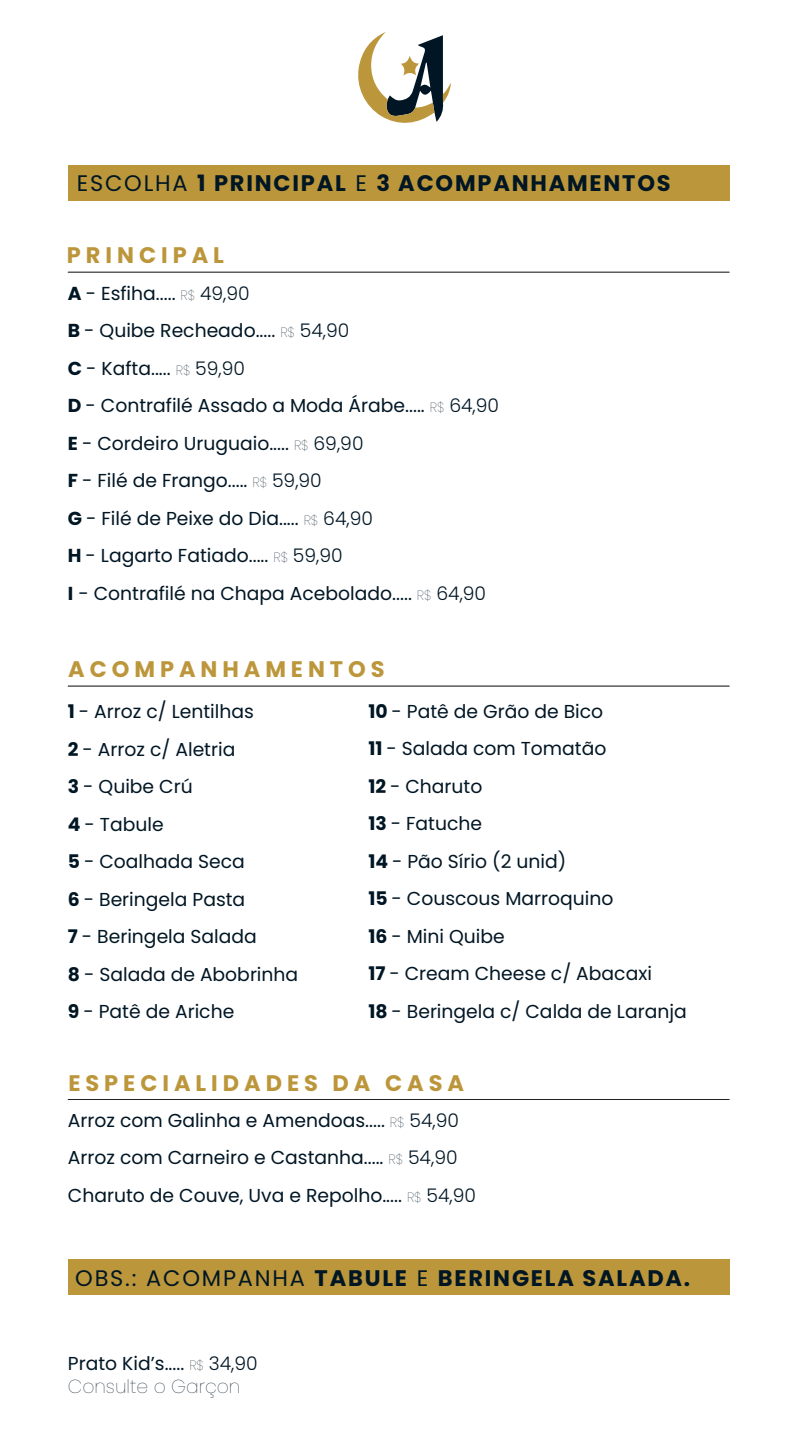
<style>
.page{position:relative;width:810px;height:1440px;background:#fff}
.page>*{position:absolute;margin:0;border:0;box-sizing:border-box;transform-origin:0 0}
.t1{font:700 22.5px "Poppins";letter-spacing:.08em;color:#001624}
.t2{font:700 22.5px "Poppins";letter-spacing:.22em;color:#bc963b}
.t3{font:18.75px/37.5px "Poppins";color:#001624}
.s1{font-weight:400}
.s2{font-weight:700}
.s3{font-weight:100;font-size:13.5px}
.s4{font-weight:300}
.s5{font-weight:100}
</style>
<div class="page">
<div style="left:68px;top:1260px;width:662px;height:35px;background:#bb963b"></div>
<hr style="left:68px;top:272px;width:662px;height:1px;background:#231f20">
<div style="left:68px;top:166px;width:662px;height:35px;background:#bb963b"></div>
<hr style="left:68px;top:686px;width:662px;height:1px;background:#231f20">
<hr style="left:68px;top:1099px;width:662px;height:1px;background:#231f20">
<svg style="left:358px;top:32px;width:93px;height:91px"></svg>
<p class="t1" style="left:77px;top:170px;width:595px"><span class="s1">ESCOLHA</span> 1 PRINCIPAL <span class="s1">E</span> 3 ACOMPANHAMENTOS</p>
<p class="t2" style="left:67px;top:243px;width:159px">PRINCIPAL</p>
<p class="t3" style="left:68px;top:275px;width:433px"><span class="s2">A</span> - Esfiha..... <span class="s3">R$</span> <span class="s4">49,90<br></span><span class="s2">B</span> - Quibe Recheado..... <span class="s3">R$</span> <span class="s4">54,90<br></span><span class="s2">C</span> - Kafta..... <span class="s3">R$</span> <span class="s4">59,90<br></span><span class="s2">D</span> - Contrafilé Assado a Moda Árabe..... <span class="s3">R$</span> <span class="s4">64,90<br></span><span class="s2">E</span> - Cordeiro Uruguaio..... <span class="s3">R$</span> <span class="s4">69,90<br></span><span class="s2">F</span> - Filé de Frango..... <span class="s3">R$</span> <span class="s4">59,90<br></span><span class="s2">G</span> - Filé de Peixe do Dia..... <span class="s3">R$</span> <span class="s4">64,90<br></span><span class="s2">H</span> - Lagarto Fatiado..... <span class="s3">R$</span> <span class="s4">59,90<br></span><span class="s2">I</span> - Contrafilé na Chapa Acebolado..... <span class="s3">R$</span> <span class="s4">64,90</span></p>
<p class="t2" style="left:68px;top:656px;width:318px">ACOMPANHAMENTOS</p>
<p class="t3" style="left:68px;top:693px;width:232px"><span class="s2">1</span> - Arroz c/ Lentilhas<br><span class="s2">2</span> - Arroz c/ Aletria<br><span class="s2">3</span> - Quibe Crú<br><span class="s2">4</span> - Tabule<br><span class="s2">5</span> - Coalhada Seca<br><span class="s2">6</span> - Beringela Pasta<br><span class="s2">7</span> - Beringela Salada<br><span class="s2">8</span> - Salada de Abobrinha<br><span class="s2">9</span> - Patê de Ariche</p>
<p class="t3" style="left:368px;top:692px;width:320px"><span class="s2">10</span> - Patê de Grão de Bico<br><span class="s2">11</span> - Salada com Tomatão<br><span class="s2">12</span> - Charuto<br><span class="s2">13</span> - Fatuche<br><span class="s2">14</span> - Pão Sírio (2 unid)<br><span class="s2">15</span> - Couscous Marroquino<br><span class="s2">16</span> - Mini Quibe<br><span class="s2">17</span> - Cream Cheese c/ Abacaxi<br><span class="s2">18</span> - Beringela c/ Calda de Laranja</p>
<p class="t2" style="left:68px;top:1070px;width:397px">ESPECIALIDADES DA CASA</p>
<p class="t3" style="left:68px;top:1102px;width:410px">Arroz com Galinha e Amendoas..... <span class="s3">R$</span> <span class="s4">54,90<br></span>Arroz com Carneiro e Castanha..... <span class="s3">R$</span> <span class="s4">54,90<br></span>Charuto de Couve, Uva e Repolho..... <span class="s3">R$</span> <span class="s4">54,90</span></p>
<p class="t1" style="left:75px;top:1265px;width:617px"><span class="s1">OBS.: ACOMPANHA</span> TABULE <span class="s1">E</span> BERINGELA SALADA.</p>
<p class="t3" style="left:68px;top:1352px;width:191px;line-height:22.5px">Prato Kid’s..... <span class="s3">R$</span> <span class="s4">34,90<br></span><span class="s5">Consulte o Garçon</span></p>
</div>
